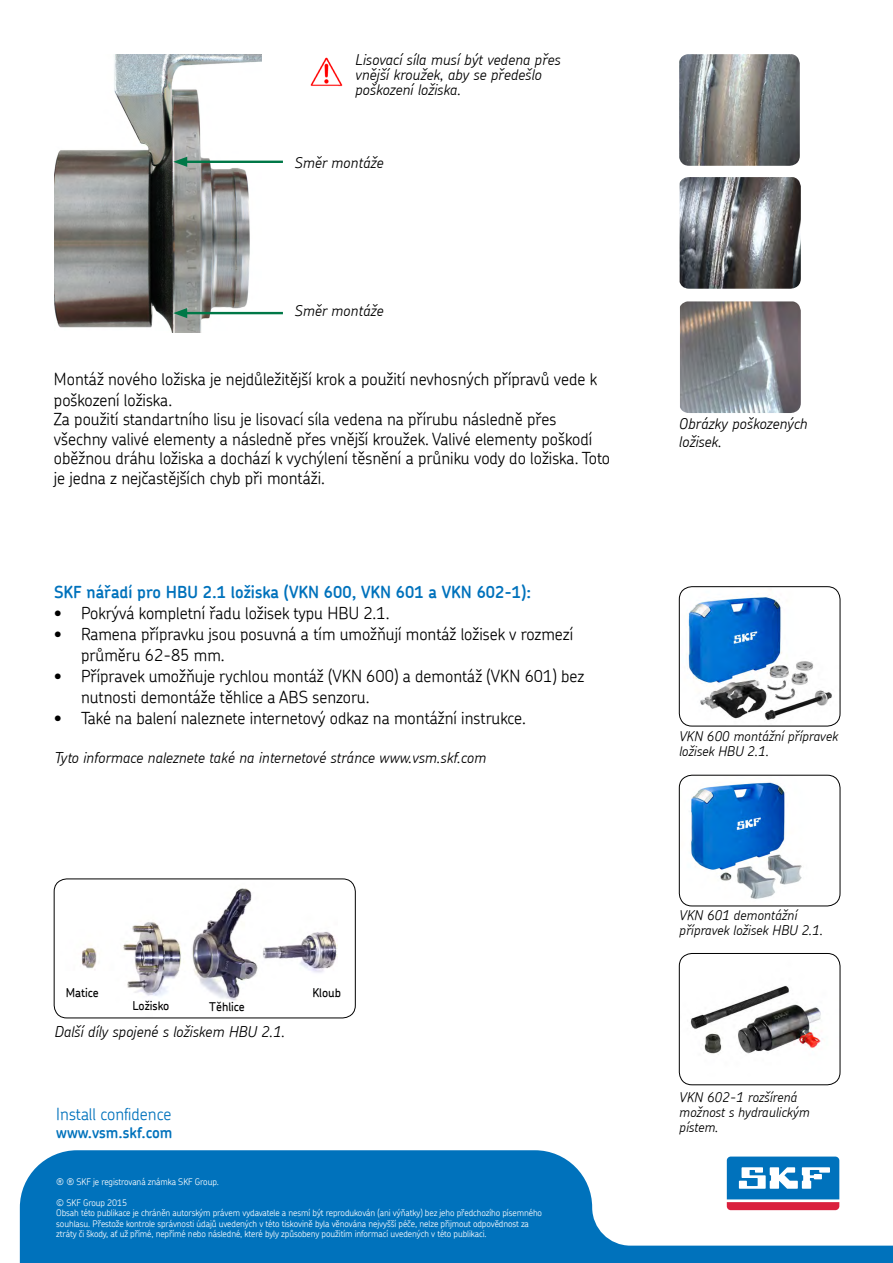
<style>
.page{position:relative;width:893px;height:1263px;background:#fff}
.page>*{position:absolute;margin:0;border:0;box-sizing:border-box;transform-origin:0 0}
.t1{font:300 16.5px/21px "SKF Chevin";color:#000}
.t2{font:600 16.5px "SKF Chevin";color:#0072bc}
.t3{font:300 16.5px "SKF Chevin";color:#0072bc}
.t4{font:italic 300 15px/15px "SKF Chevin";color:#000}
.t5{font:600 15px "SKF Chevin";color:#0072bc}
.t6{font:italic 300 13.5px/15px "SKF Chevin";color:#000}
.t7{font:500 12px "SKF Chevin";color:#000}
.t8{font:300 9px/10.5px "SKF Chevin";letter-spacing:-.01em;color:#fff}
</style>
<div class="page">
<img style="left:310px;top:57px;width:33px;height:30px">
<img style="left:679px;top:54px;width:121px;height:112px">
<img style="left:680px;top:177px;width:121px;height:112px">
<img style="left:680px;top:301px;width:121px;height:112px">
<img style="left:679px;top:587px;width:161px;height:139px">
<div style="left:679px;top:586px;width:161px;height:140px;border:1px solid #000;border-radius:13px"></div>
<img style="left:679px;top:775px;width:161px;height:131px">
<div style="left:679px;top:775px;width:161px;height:131px;border:1px solid #000;border-radius:13px"></div>
<img style="left:679px;top:953px;width:161px;height:132px">
<div style="left:679px;top:953px;width:161px;height:132px;border:1px solid #000;border-radius:13px"></div>
<img style="left:61px;top:879px;width:287px;height:139px">
<div style="left:54px;top:879px;width:301px;height:139px;border:1px solid #000;border-radius:13px"></div>
<svg style="left:20px;top:1150px;width:873px;height:113px;fill:#0072bc"></svg>
<svg style="left:724px;top:1154px;width:118px;height:59px"></svg>
<svg style="left:727px;top:1156px;width:112px;height:54px"></svg>
<img style="left:54px;top:54px;width:207px;height:279px">
<hr style="left:183px;top:161px;width:100px;height:2px;background:#007847">
<svg style="left:173px;top:157px;width:14px;height:10px"></svg>
<hr style="left:183px;top:312px;width:100px;height:2px;background:#007847">
<svg style="left:173px;top:308px;width:14px;height:10px"></svg>
<p class="t4" style="left:355px;top:52px;width:207px">Lisovací síla musí být vedena přes vnější kroužek, aby se předešlo poškození ložiska.</p>
<p class="t4" style="left:294px;top:154px;width:91px">Směr montáže</p>
<p class="t4" style="left:294px;top:303px;width:91px">Směr montáže</p>
<p class="t1" style="left:54px;top:368px;width:545px">Montáž nového ložiska je nejdůležitější krok a použití nevhosných přípravů vede k poškození ložiska.</p>
<p class="t1" style="left:54px;top:409px;width:558px;line-height:19.5px">Za použití standartního lisu je lisovací síla vedena na přírubu následně přes všechny valivé elementy a následně přes vnější kroužek. Valivé elementy poškodí oběžnou dráhu ložiska a dochází k vychýlení těsnění a průniku vody do ložiska. Toto je jedna z nejčastějších chyb při montáži.</p>
<p class="t2" style="left:54px;top:581px;width:479px">SKF nářadí pro HBU 2.1 ložiska (VKN 600, VKN 601 a VKN 602-1):</p>
<p class="t1" style="left:54px;top:602px;width:337px">• Pokrývá kompletní řadu ložisek typu HBU 2.1.</p>
<p class="t1" style="left:81px;top:623px;width:494px;text-indent:-27px">• Ramena přípravku jsou posuvná a tím umožňují montáž ložisek v rozmezí průměru 62-85 mm.</p>
<p class="t1" style="left:81px;top:665px;width:505px;text-indent:-27px">• Přípravek umožňuje rychlou montáž (VKN 600) a demontáž (VKN 601) bez nutnosti demontáže těhlice a ABS senzoru.</p>
<p class="t1" style="left:54px;top:707px;width:473px">• Také na balení naleznete internetový odkaz na montážní instrukce.</p>
<p class="t4" style="left:54px;top:750px;width:434px">Tyto informace naleznete také na internetové stránce www.vsm.skf.com</p>
<p class="t7" style="left:66px;top:985px;width:35px">Matice</p>
<p class="t7" style="left:313px;top:985px;width:30px">Kloub</p>
<p class="t7" style="left:133px;top:998px;width:38px">Ložisko</p>
<p class="t7" style="left:209px;top:999px;width:37px">Těhlice</p>
<p class="t4" style="left:54px;top:1024px;width:232px">Další díly spojené s ložiskem HBU 2.1.</p>
<p class="t3" style="left:56px;top:1103px;width:117px">Install confidence</p>
<p class="t5" style="left:56px;top:1123px;width:118px">www.vsm.skf.com</p>
<p class="t8" style="left:56px;top:1176px;width:164px">® ® SKF je registrovaná známka SKF Group.</p>
<p class="t8" style="left:56px;top:1197px;width:487px">© SKF Group 2015<br>Obsah této publikace je chráněn autorským právem vydavatele a nesmí být reprodukován (ani výňatky) bez jeho předchozího písemného souhlasu. Přestože kontrole správnosti údajů uvedených v této tiskovině byla věnována nejvyšší péče, nelze přijmout odpovědnost za ztráty či škody, ať už přímé, nepřímé nebo následné, které byly způsobeny použitím informací uvedených v této publikaci.</p>
<p class="t4" style="left:679px;top:415px;width:130px;line-height:18px">Obrázky poškozených ložisek.</p>
<p class="t6" style="left:679px;top:729px;width:160px">VKN 600 montážní přípravek ložisek HBU 2.1.</p>
<p class="t6" style="left:679px;top:908px;width:145px">VKN 601 demontážní přípravek ložisek HBU 2.1.</p>
<p class="t6" style="left:679px;top:1089px;width:132px">VKN 602-1 rozšírená možnost s hydraulickým pístem.</p>
</div>
